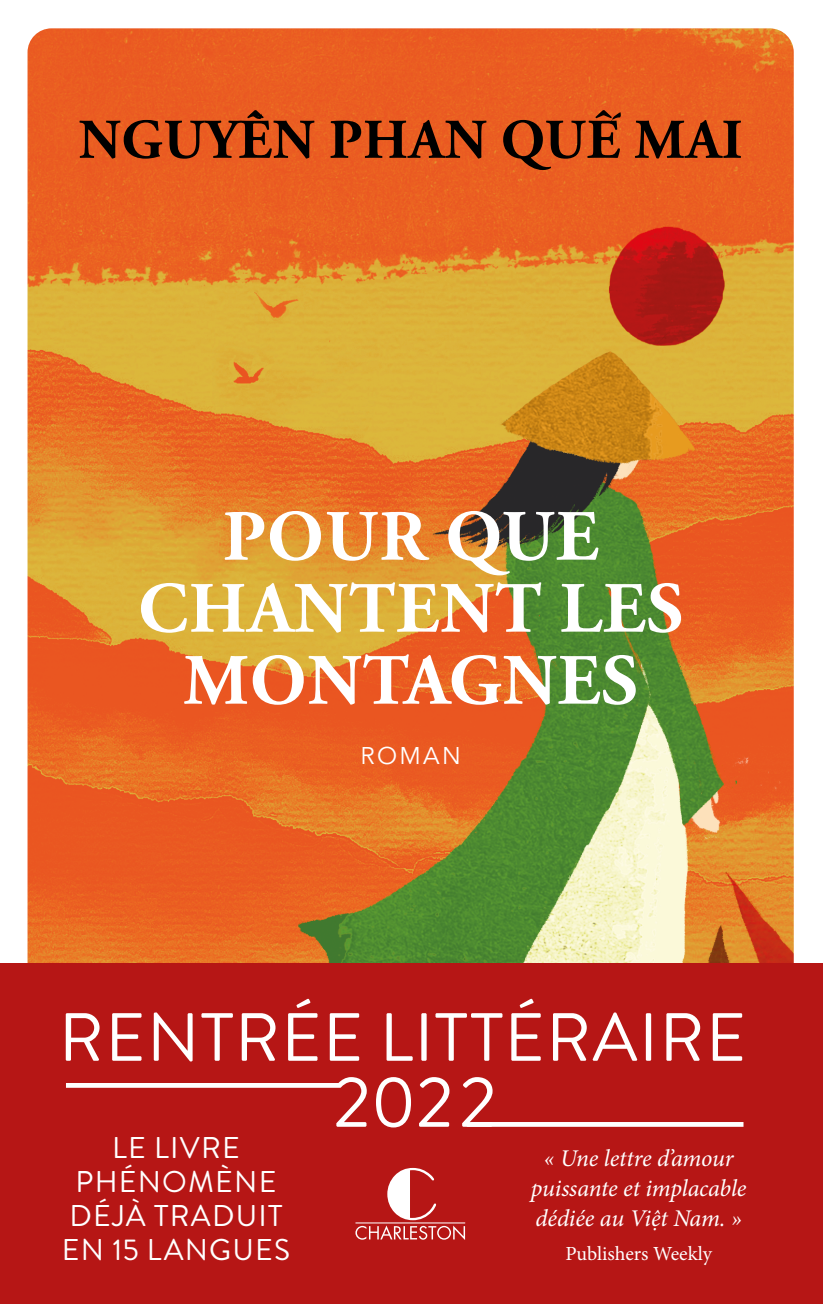
<style>
.page{position:relative;width:823px;height:1304px;background:#fff}
.page>*{position:absolute;margin:0;border:0;box-sizing:border-box;transform-origin:0 0}
.t1{font:700 72px/72px "Adobe Garamond Pro";letter-spacing:.015em;color:#fff;text-align:center}
.t2{font:700 56px "Adobe Garamond Pro";letter-spacing:.015em;color:#000}
.t3{font:30px/34px "Brandon Grotesque";letter-spacing:.04em;color:#fff;text-align:center}
.t4{font:italic 24px/30px "Minion Pro";letter-spacing:-.01em;color:#fff;text-align:center}
.t5{font:24px "Avenir LT Std";letter-spacing:.1em;color:#fff}
.t6{font:20px "Minion Pro";letter-spacing:-.005em;color:#fff}
</style>
<div class="page">
<img style="left:27px;top:28px;width:766px;height:936px">
<svg style="left:248px;top:111px;width:14px;height:9px"></svg>
<svg style="left:610px;top:112px;width:10px;height:10px"></svg>
<div style="left:0;top:964px;width:822px;height:340px;background:#b61615"></div>
<svg style="left:66px;top:999px;width:675px;height:62px"></svg>
<svg style="left:66px;top:1077px;width:677px;height:50px"></svg>
<svg style="left:355px;top:1168px;width:111px;height:72px"></svg>
<p class="t2" style="left:79px;top:107px;width:665px">NGUYÊN PHAN QUÊ MAI</p>
<p class="t1" style="left:138px;top:502px;width:546px">POUR QUE<br>CHANTENT LES<br>MONTAGNES</p>
<p class="t5" style="left:360px;top:742px;width:102px">ROMAN</p>
<p class="t3" style="left:62px;top:1132px;width:230px">LE LIVRE<br>PHÉNOMÈNE<br>DÉJÀ TRADUIT<br>EN 15 LANGUES</p>
<p class="t4" style="left:530px;top:1144px;width:217px">« Une lettre d’amour puissante et implacable dédiée au Việt Nam. »</p>
<p class="t6" style="left:565px;top:1241px;width:148px">Publishers Weekly</p>
</div>
